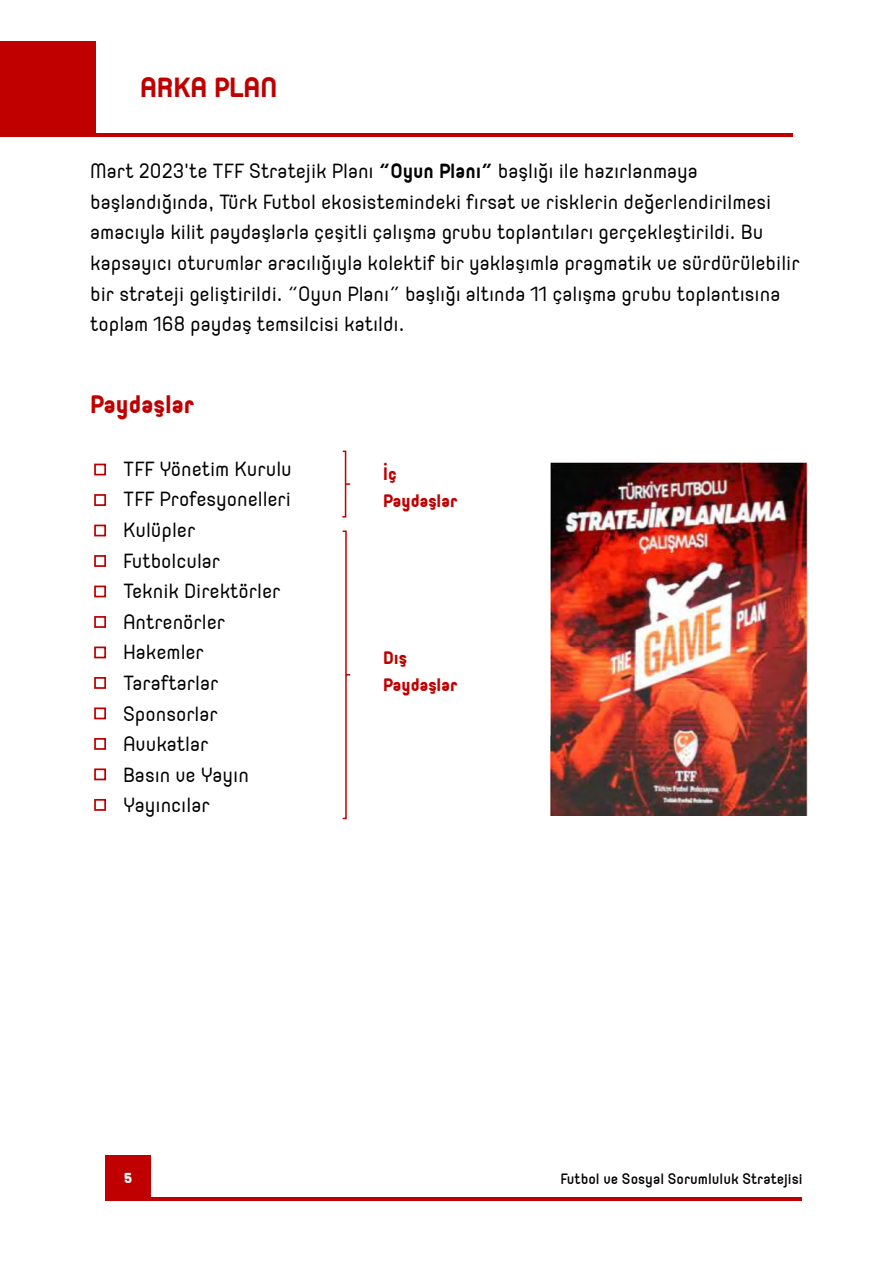
<style>
.page{position:relative;width:893px;height:1263px;background:#fff}
.page>*{position:absolute;margin:0;border:0;box-sizing:border-box;transform-origin:0 0}
.t1{font:800 34.5px "Orev";color:#c00000}
.t2{font:800 31.5px "Orev";color:#c00000}
.t3{font:25.5px/30.6px "Orev";color:#000}
.t4{font:800 22.5px/27px "Orev";color:#c00000}
.t5{font:500 18.6px "Orev";color:#000}
.t6{font:900 18px "Orev";color:#fff}
.s1{font-weight:700}
</style>
<div class="page">
<div style="left:342px;top:450px;width:4px;height:68px;border:2px solid #c00000"></div>
<div style="left:342px;top:530px;width:5px;height:289px;border:2px solid #c00000"></div>
<div style="left:94px;top:464px;width:12px;height:11px;border:2px solid #c00000"></div>
<div style="left:94px;top:494px;width:12px;height:12px;border:2px solid #c00000"></div>
<div style="left:94px;top:525px;width:12px;height:11px;border:2px solid #c00000"></div>
<div style="left:94px;top:555px;width:12px;height:12px;border:2px solid #c00000"></div>
<div style="left:94px;top:585px;width:12px;height:12px;border:2px solid #c00000"></div>
<div style="left:94px;top:616px;width:12px;height:12px;border:2px solid #c00000"></div>
<div style="left:94px;top:646px;width:12px;height:12px;border:2px solid #c00000"></div>
<div style="left:94px;top:677px;width:12px;height:12px;border:2px solid #c00000"></div>
<div style="left:94px;top:707px;width:12px;height:12px;border:2px solid #c00000"></div>
<div style="left:94px;top:738px;width:12px;height:12px;border:2px solid #c00000"></div>
<div style="left:94px;top:768px;width:12px;height:12px;border:2px solid #c00000"></div>
<div style="left:94px;top:799px;width:12px;height:12px;border:2px solid #c00000"></div>
<div style="left:0;top:41px;width:95px;height:96px;background:#c00000"></div>
<hr style="left:19px;top:133px;width:773px;height:4px;background:#c00000">
<hr style="left:109px;top:1197px;width:692px;height:3px;background:#c00000">
<div style="left:106px;top:1155px;width:45px;height:45px;background:#c00000"></div>
<img style="left:550px;top:463px;width:257px;height:352px">
<h1 class="t1" style="left:140px;top:67px;width:139px">ARKA PLAN</h1>
<p class="t3" style="left:90px;top:155px;width:711px">Mart 2023'te TFF Stratejik Planı <span class="s1">“Oyun Planı”</span> başlığı ile hazırlanmaya başlandığında, Türk Futbol ekosistemindeki fırsat ve risklerin değerlendirilmesi amacıyla kilit paydaşlarla çeşitli çalışma grubu toplantıları gerçekleştirildi. Bu kapsayıcı oturumlar aracılığıyla kolektif bir yaklaşımla pragmatik ve sürdürülebilir bir strateji geliştirildi. “Oyun Planı” başlığı altında 11 çalışma grubu toplantısına toplam 168 paydaş temsilcisi katıldı.</p>
<p class="t2" style="left:90px;top:386px;width:105px">Paydaşlar</p>
<p class="t3" style="left:123px;top:452px;width:170px">TFF Yönetim Kurulu<br>TFF Profesyonelleri<br>Kulüpler<br>Futbolcular<br>Teknik Direktörler<br>Antrenörler<br>Hakemler<br>Taraftarlar<br>Sponsorlar<br>Avukatlar<br>Basın ve Yayın<br>Yayıncılar</p>
<p class="t4" style="left:383px;top:459px;width:76px">İç<br>Paydaşlar</p>
<p class="t4" style="left:383px;top:643px;width:76px">Dış<br>Paydaşlar</p>
<p class="t6" style="left:124px;top:1167px;width:9px">5</p>
<p class="t5" style="left:560px;top:1168px;width:244px">Futbol ve Sosyal Sorumluluk Stratejisi</p>
</div>
